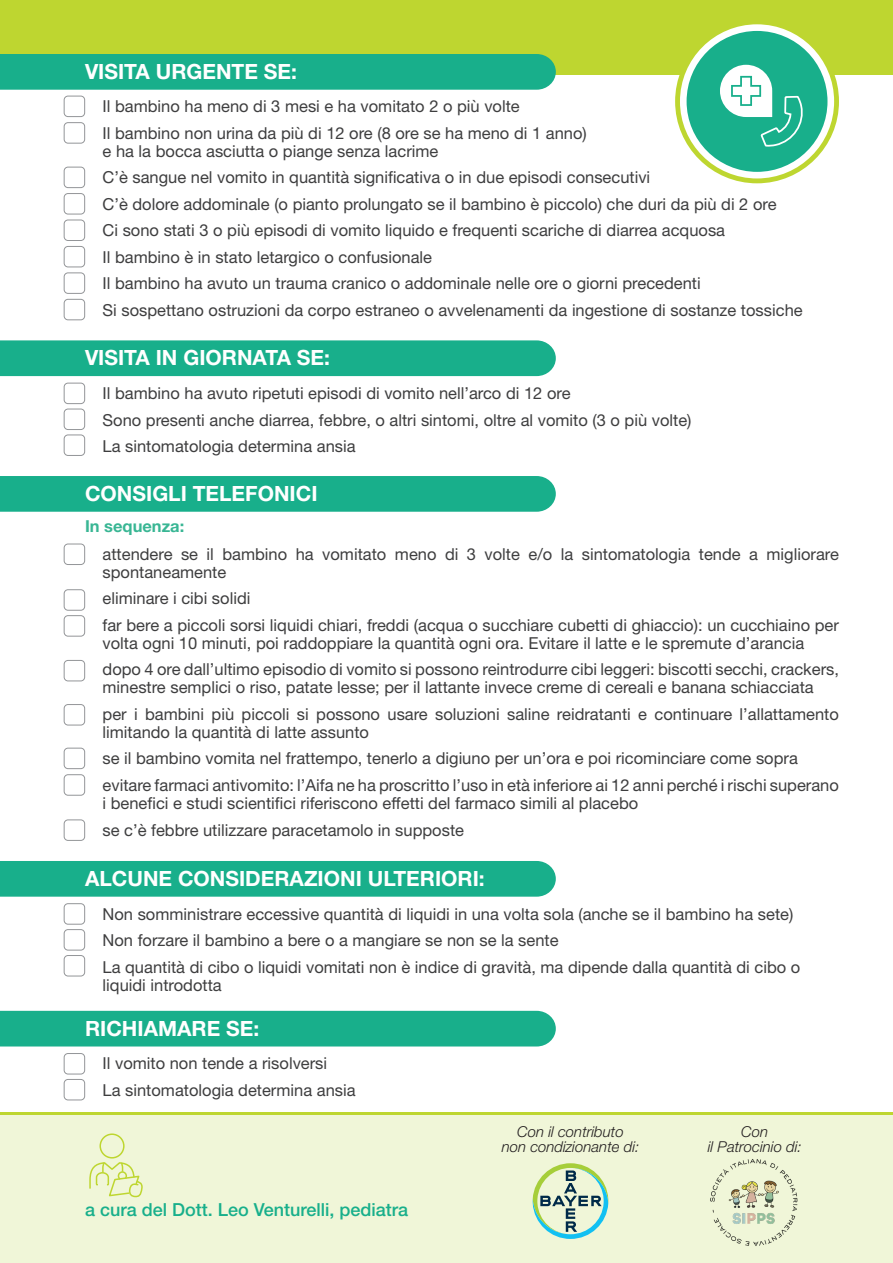
<style>
.page{position:relative;width:893px;height:1263px;background:#fff}
.page>*{position:absolute;margin:0;border:0;box-sizing:border-box;transform-origin:0 0}
.t1{font:700 21px "Helvetica Neue LT Pro";color:#fff}
.t2{font:500 18px "Helvetica Neue LT Pro";color:#18af8b}
.t3{font:16.5px/18px "Helvetica Neue LT Pro";color:#3e3e3f}
.t4{font:700 16.5px "Helvetica Neue LT Pro";color:#39b694}
.t5{font:italic 300 15px "Helvetica Neue LT Pro";color:#231f20}
</style>
<div class="page">
<div style="left:0;top:0;width:893px;height:74px;background:#bed630"></div>
<svg style="left:677px;top:22px;width:159px;height:159px"></svg>
<div style="left:675px;top:19px;width:164px;height:164px;border:5px solid #bed630;border-radius:50%"></div>
<div style="left:687px;top:31px;width:140px;height:141px;background:#18af8b;border-radius:50%"></div>
<svg style="left:720px;top:19px;width:85px;height:128px"></svg>
<div style="left:0;top:54px;width:556px;height:36px;background:#18af8b"></div>
<div style="left:64px;top:96px;width:21px;height:21px;border:1px solid #939598;border-radius:4px"></div>
<div style="left:64px;top:122px;width:21px;height:22px;border:1px solid #939598;border-radius:4px"></div>
<div style="left:64px;top:167px;width:21px;height:21px;border:1px solid #939598;border-radius:4px"></div>
<div style="left:64px;top:220px;width:21px;height:21px;border:1px solid #939598;border-radius:4px"></div>
<div style="left:64px;top:246px;width:21px;height:21px;border:1px solid #939598;border-radius:4px"></div>
<div style="left:64px;top:272px;width:21px;height:22px;border:1px solid #939598;border-radius:4px"></div>
<div style="left:64px;top:299px;width:21px;height:21px;border:1px solid #939598;border-radius:4px"></div>
<div style="left:64px;top:193px;width:21px;height:21px;border:1px solid #939598;border-radius:4px"></div>
<div style="left:0;top:1011px;width:556px;height:35px;background:#18af8b"></div>
<div style="left:64px;top:1053px;width:21px;height:21px;border:1px solid #939598;border-radius:4px"></div>
<div style="left:64px;top:1079px;width:21px;height:21px;border:1px solid #939598;border-radius:4px"></div>
<div style="left:0;top:340px;width:556px;height:36px;background:#18af8b"></div>
<div style="left:64px;top:383px;width:21px;height:21px;border:1px solid #939598;border-radius:4px"></div>
<div style="left:64px;top:409px;width:21px;height:21px;border:1px solid #939598;border-radius:4px"></div>
<div style="left:64px;top:435px;width:21px;height:21px;border:1px solid #939598;border-radius:4px"></div>
<div style="left:0;top:861px;width:556px;height:36px;background:#18af8b"></div>
<div style="left:64px;top:903px;width:21px;height:21px;border:1px solid #939598;border-radius:4px"></div>
<div style="left:64px;top:929px;width:21px;height:21px;border:1px solid #939598;border-radius:4px"></div>
<div style="left:64px;top:955px;width:21px;height:21px;border:1px solid #939598;border-radius:4px"></div>
<div style="left:0;top:476px;width:556px;height:36px;background:#18af8b"></div>
<div style="left:64px;top:544px;width:21px;height:21px;border:1px solid #939598;border-radius:4px"></div>
<div style="left:64px;top:589px;width:21px;height:22px;border:1px solid #939598;border-radius:4px"></div>
<div style="left:64px;top:615px;width:21px;height:21px;border:1px solid #939598;border-radius:4px"></div>
<div style="left:64px;top:660px;width:21px;height:21px;border:1px solid #939598;border-radius:4px"></div>
<div style="left:64px;top:704px;width:21px;height:21px;border:1px solid #939598;border-radius:4px"></div>
<div style="left:64px;top:774px;width:21px;height:22px;border:1px solid #939598;border-radius:4px"></div>
<div style="left:64px;top:819px;width:21px;height:22px;border:1px solid #939598;border-radius:4px"></div>
<div style="left:64px;top:748px;width:21px;height:21px;border:1px solid #939598;border-radius:4px"></div>
<div style="left:0;top:1114px;width:893px;height:149px;background:#f0f6d8"></div>
<svg style="left:533px;top:1163px;width:75px;height:76px"></svg>
<hr style="left:0;top:1112px;width:893px;height:2px;background:#bed630">
<div style="left:99px;top:1133px;width:26px;height:25px;border:2px solid #bed630;border-radius:50%"></div>
<svg style="left:89px;top:1162px;width:54px;height:36px"></svg>
<img style="left:710px;top:1159px;width:88px;height:87px">
<p class="t1" style="left:85px;top:59px;width:213px">VISITA URGENTE SE:</p>
<p class="t3" style="left:103px;top:97px;width:419px">Il bambino ha meno di 3 mesi e ha vomitato 2 o più volte</p>
<p class="t3" style="left:103px;top:124px;width:486px">Il bambino non urina da più di 12 ore (8 ore se ha meno di 1 anno) e ha la bocca asciutta o piange senza lacrime</p>
<p class="t3" style="left:103px;top:168px;width:549px">C’è sangue nel vomito in quantità significativa o in due episodi consecutivi</p>
<p class="t3" style="left:103px;top:195px;width:675px">C’è dolore addominale (o pianto prolungato se il bambino è piccolo) che duri da più di 2 ore</p>
<p class="t3" style="left:103px;top:221px;width:624px">Ci sono stati 3 o più episodi di vomito liquido e frequenti scariche di diarrea acquosa</p>
<p class="t3" style="left:103px;top:248px;width:331px">Il bambino è in stato letargico o confusionale</p>
<p class="t3" style="left:103px;top:274px;width:600px">Il bambino ha avuto un trauma cranico o addominale nelle ore o giorni precedenti</p>
<p class="t3" style="left:103px;top:301px;width:702px">Si sospettano ostruzioni da corpo estraneo o avvelenamenti da ingestione di sostanze tossiche</p>
<p class="t1" style="left:85px;top:345px;width:246px">VISITA IN GIORNATA SE:</p>
<p class="t3" style="left:103px;top:384px;width:469px">Il bambino ha avuto ripetuti episodi di vomito nell’arco di 12 ore</p>
<p class="t3" style="left:103px;top:410px;width:590px">Sono presenti anche diarrea, febbre, o altri sintomi, oltre al vomito (3 o più volte)</p>
<p class="t3" style="left:103px;top:437px;width:255px">La sintomatologia determina ansia</p>
<p class="t1" style="left:85px;top:480px;width:234px">CONSIGLI TELEFONICI</p>
<p class="t4" style="left:85px;top:516px;width:101px">In sequenza:</p>
<p class="t3" style="left:103px;top:545px;width:738px">attendere se il bambino ha vomitato meno di 3 volte e/o la sintomatologia tende a migliorare spontaneamente</p>
<p class="t3" style="left:103px;top:589px;width:149px">eliminare i cibi solidi</p>
<p class="t3" style="left:103px;top:616px;width:738px">far bere a piccoli sorsi liquidi chiari, freddi (acqua o succhiare cubetti di ghiaccio): un cucchiaino per volta ogni 10 minuti, poi raddoppiare la quantità ogni ora. Evitare il latte e le spremute d’arancia</p>
<p class="t3" style="left:103px;top:660px;width:738px">dopo 4 ore dall’ultimo episodio di vomito si possono reintrodurre cibi leggeri: biscotti secchi, crackers, minestre semplici o riso, patate lesse; per il lattante invece creme di cereali e banana schiacciata</p>
<p class="t3" style="left:103px;top:705px;width:738px">per i bambini più piccoli si possono usare soluzioni saline reidratanti e continuare l’allattamento limitando la quantità di latte assunto</p>
<p class="t3" style="left:103px;top:749px;width:697px">se il bambino vomita nel frattempo, tenerlo a digiuno per un’ora e poi ricominciare come sopra</p>
<p class="t3" style="left:103px;top:776px;width:738px">evitare farmaci antivomito: l’Aifa ne ha proscritto l’uso in età inferiore ai 12 anni perché i rischi superano i benefici e studi scientifici riferiscono effetti del farmaco simili al placebo</p>
<p class="t3" style="left:103px;top:820px;width:363px">se c’è febbre utilizzare paracetamolo in supposte</p>
<p class="t1" style="left:85px;top:865px;width:401px">ALCUNE CONSIDERAZIONI ULTERIORI:</p>
<p class="t3" style="left:103px;top:904px;width:692px">Non somministrare eccessive quantità di liquidi in una volta sola (anche se il bambino ha sete)</p>
<p class="t3" style="left:103px;top:931px;width:457px">Non forzare il bambino a bere o a mangiare se non se la sente</p>
<p class="t3" style="left:103px;top:957px;width:699px">La quantità di cibo o liquidi vomitati non è indice di gravità, ma dipende dalla quantità di cibo o liquidi introdotta</p>
<p class="t1" style="left:85px;top:1015px;width:176px">RICHIAMARE SE:</p>
<p class="t3" style="left:103px;top:1054px;width:226px">Il vomito non tende a risolversi</p>
<p class="t3" style="left:103px;top:1081px;width:255px">La sintomatologia determina ansia</p>
<p class="t2" style="left:85px;top:1199px;width:325px">a cura del Dott. Leo Venturelli, pediatra</p>
<p class="t5" style="left:517px;top:1122px;width:108px">Con il contributo</p>
<p class="t5" style="left:502px;top:1137px;width:139px">non condizionante di:</p>
<p class="t5" style="left:741px;top:1122px;width:28px">Con</p>
<p class="t5" style="left:708px;top:1137px;width:95px">il Patrocinio di:</p>
</div>
